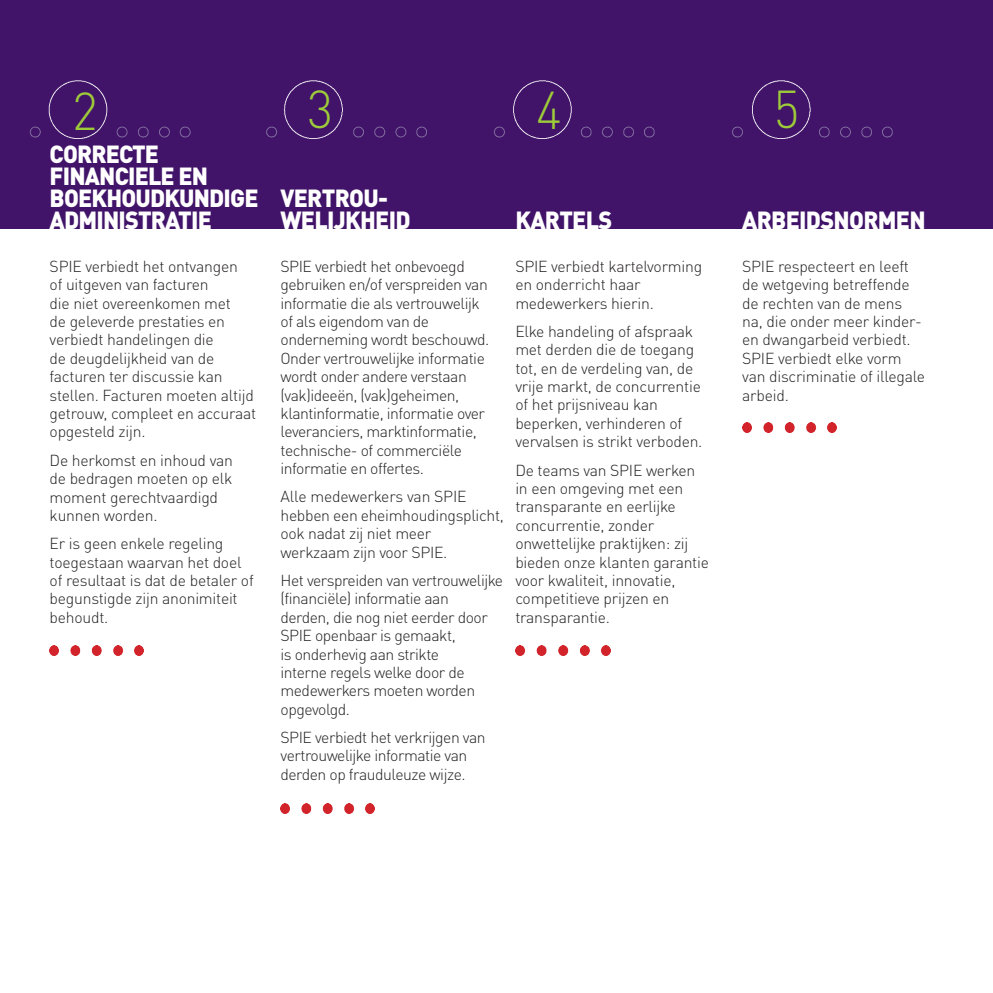
<style>
.page{position:relative;width:993px;height:993px;background:#fff}
.page>*{position:absolute;margin:0;border:0;box-sizing:border-box;transform-origin:0 0}
.t1{font:300 52.5px "DIN";color:#9ecb3a;scale:.95 1}
.t2{font:900 24.5px/21.9px "DIN";letter-spacing:-.035em;color:#fff;scale:.95 1}
.t3{font:300 15.75px/18.4px "DIN Pro";letter-spacing:-.02em;color:#221f1f}
</style>
<div class="page">
<img style="left:50px;top:645px;width:94px;height:10px">
<img style="left:280px;top:803px;width:94px;height:10px">
<img style="left:515px;top:645px;width:94px;height:10px">
<img style="left:742px;top:422px;width:94px;height:10px">
<div style="left:0;top:0;width:992px;height:228px;background:#411469"></div>
<h1 class="t1" style="left:72px;top:92px;width:28px">2</h1>
<h2 class="t2" style="left:50px;top:143px;width:221px">CORRECTE<br>FINANCIELE EN<br>BOEKHOUDKUNDIGE<br>ADMINISTRATIE</h2>
<p class="t3" style="left:50px;top:258px;width:208px">SPIE verbiedt het ontvangen<br>of uitgeven van facturen<br>die niet overeenkomen met<br>de geleverde prestaties en verbiedt handelingen die<br>de deugdelijkheid van de facturen ter discussie kan stellen. Facturen moeten altijd getrouw, compleet en accuraat opgesteld zijn.</p>
<p class="t3" style="left:50px;top:452px;width:185px">De herkomst en inhoud van de bedragen moeten op elk moment gerechtvaardigd kunnen worden.</p>
<p class="t3" style="left:50px;top:535px;width:205px">Er is geen enkele regeling toegestaan waarvan het doel of resultaat is dat de betaler of begunstigde zijn anonimiteit behoudt.</p>
<h1 class="t1" style="left:307px;top:90px;width:28px">3</h1>
<h1 class="t1" style="left:536px;top:92px;width:28px">4</h1>
<h2 class="t2" style="left:280px;top:187px;width:138px">VERTROU-<br>WELIJKHEID</h2>
<p class="t3" style="left:280px;top:258px;width:210px">SPIE verbiedt het onbevoegd gebruiken en/of verspreiden van informatie die als vertrouwelijk of als eigendom van de onderneming wordt beschouwd.<br>Onder vertrouwelijke informatie wordt onder andere verstaan (vak)ideeën, (vak)geheimen, klantinformatie, informatie over leveranciers, marktinformatie, technische- of commerciële informatie en offertes.</p>
<p class="t3" style="left:280px;top:488px;width:225px">Alle medewerkers van SPIE hebben een eheimhoudingsplicht, ook nadat zij niet meer werkzaam zijn voor SPIE.</p>
<p class="t3" style="left:280px;top:572px;width:224px">Het verspreiden van vertrouwelijke (financiële) informatie aan<br>derden, die nog niet eerder door<br>SPIE openbaar is gemaakt,<br>is onderhevig aan strikte<br>interne regels welke door de medewerkers moeten worden opgevolgd.</p>
<p class="t3" style="left:280px;top:729px;width:207px">SPIE verbiedt het verkrijgen van vertrouwelijke informatie van derden op frauduleuze wijze.</p>
<h2 class="t2" style="left:515px;top:209px;width:103px">KARTELS</h2>
<p class="t3" style="left:515px;top:258px;width:188px">SPIE verbiedt kartelvorming en onderricht haar medewerkers hierin.</p>
<p class="t3" style="left:515px;top:323px;width:188px">Elke handeling of afspraak met derden die de toegang tot, en de verdeling van, de vrije markt, de concurrentie of het prijsniveau kan beperken, verhinderen of vervalsen is strikt verboden.</p>
<p class="t3" style="left:515px;top:461px;width:195px">De teams van SPIE werken in een omgeving met een transparante en eerlijke concurrentie, zonder onwettelijke praktijken: zij bieden onze klanten garantie voor kwaliteit, innovatie, competitieve prijzen en transparantie.</p>
<h1 class="t1" style="left:773px;top:90px;width:28px">5</h1>
<h2 class="t2" style="left:742px;top:209px;width:194px">ARBEIDSNORMEN</h2>
<p class="t3" style="left:742px;top:258px;width:184px">SPIE respecteert en leeft de wetgeving betreffende de rechten van de mens na, die onder meer kinder&shy;en dwangarbeid verbiedt.<br>SPIE verbiedt elke vorm van discriminatie of illegale arbeid.</p>
</div>
